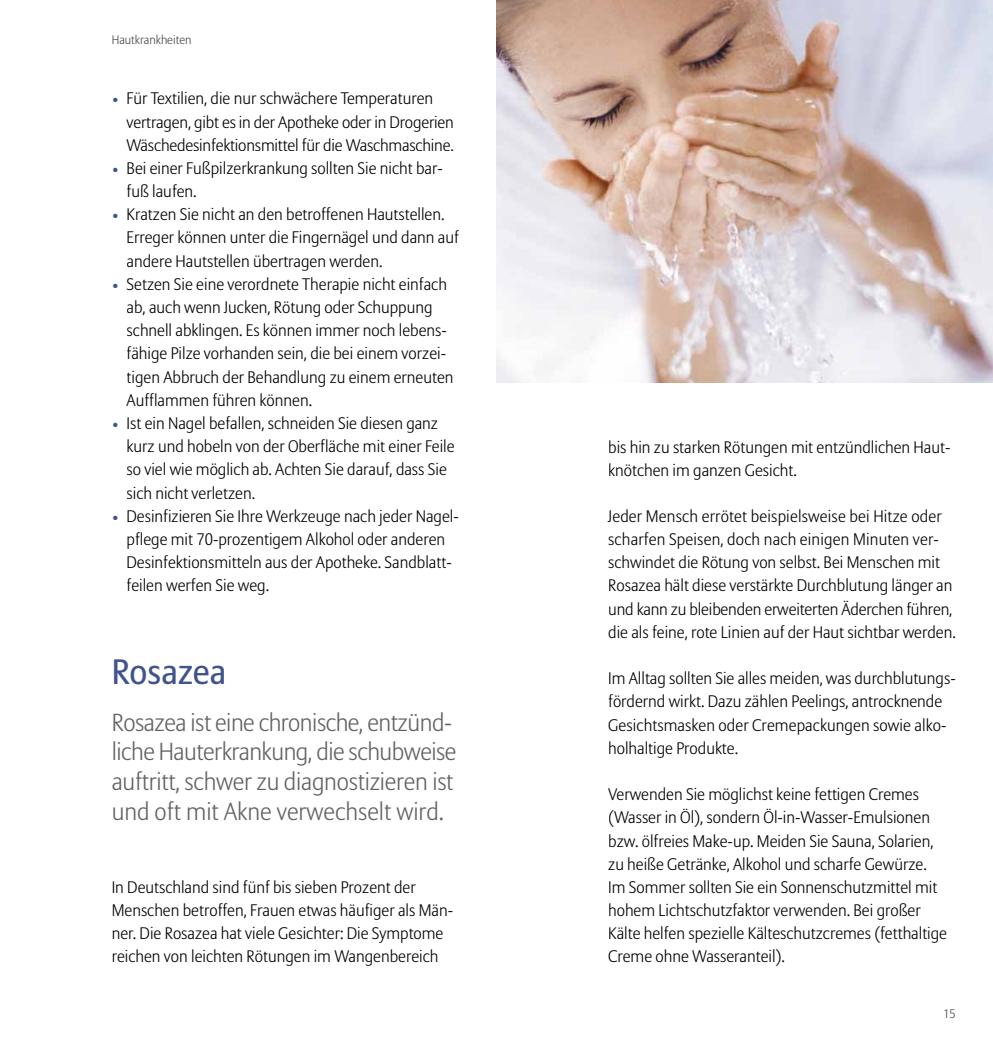
<style>
.page{position:relative;width:993px;height:1042px;background:#fff}
.page>*{position:absolute;margin:0;border:0;box-sizing:border-box;transform-origin:0 0}
.t1{font:35px "Allianz Sans";color:#40538d}
.t2{font:300 24.5px/29.8px "Allianz Sans";letter-spacing:-.02em;color:#636363}
.t3{font:300 16.62px/23.1px "Allianz Sans";color:#000}
.t4{font:300 12.25px "Allianz Sans";color:#484848}
.s1{font-size:14px;color:#40538d}
</style>
<div class="page">
<img style="left:496px;top:0;width:496px;height:383px">
<p class="t4" style="left:112px;top:32px;width:81px">Haut krankheiten</p>
<p class="t3" style="left:126px;top:88px;width:329px;text-indent:-15px"><span class="s1">•</span> Für Textilien, die nur schwächere Tempe raturen vertragen, gibt es in der Apotheke oder in Drogerien<br>Wäschedesinfektions mittel für die Waschmaschine.</p>
<p class="t3" style="left:126px;top:157px;width:317px;text-indent:-15px"><span class="s1">•</span> Bei einer Fußpilzerkrankung sollten Sie nicht bar&shy;fuß laufen.</p>
<p class="t3" style="left:126px;top:204px;width:334px;text-indent:-15px"><span class="s1">•</span> Kratzen Sie nicht an den betroffenen Hautstellen.<br>Erreger können unter die Fingernägel und dann auf andere Hautstellen übertragen werden.</p>
<p class="t3" style="left:126px;top:273px;width:328px;text-indent:-15px"><span class="s1">•</span> Setzen Sie eine verordnete Therapie nicht einfach ab, auch wenn Jucken, Rötung oder Schuppung schnell ab klingen. Es können immer noch lebens&shy;fähige Pilze vorhanden sein, die bei einem vorzei&shy;tigen Abbruch der Be handlung zu einem erneuten Aufflammen führen können.</p>
<p class="t3" style="left:126px;top:412px;width:329px;text-indent:-15px"><span class="s1">•</span> Ist ein Nagel befallen, schneiden Sie diesen ganz kurz und hobeln von der Oberfläche mit einer Feile so viel wie möglich ab. Achten Sie darauf, dass Sie sich nicht verletzen.</p>
<p class="t3" style="left:126px;top:505px;width:333px;text-indent:-15px"><span class="s1">•</span> Desinfizieren Sie Ihre Werkzeuge nach jeder Nagel&shy;pflege mit 70-prozentigem Alkohol oder anderen Desinfektions mitteln aus der Apotheke. Sandblatt&shy;feilen werfen Sie weg.</p>
<h1 class="t1" style="left:112px;top:651px;width:116px">Rosazea</h1>
<h2 class="t2" style="left:112px;top:708px;width:346px">Rosazea ist eine chronische, entzünd&shy;liche Hauterkrankung, die schubweise auftritt, schwer zu diagnostizieren ist und oft mit Akne verwechselt wird.</h2>
<p class="t3" style="left:112px;top:876px;width:343px">In Deutschland sind fünf bis sieben Prozent der Menschen betroffen, Frauen etwas häufiger als Män&shy;ner. Die Rosazea hat viele Gesichter: Die Symptome reichen von leichten Rötungen im Wangen bereich</p>
<p class="t3" style="left:608px;top:436px;width:343px">bis hin zu starken Rötungen mit entzündlichen Haut&shy;knötchen im ganzen Gesicht.</p>
<p class="t3" style="left:608px;top:505px;width:349px">Jeder Mensch errötet beispielsweise bei Hitze oder scharfen Speisen, doch nach einigen Minuten ver&shy;schwindet die Rötung von selbst. Bei Menschen mit Rosazea hält diese verstärkte Durchblutung länger an und kann zu bleibenden erweiterten Äderchen führen, die als feine, rote Linien auf der Haut sichtbar werden.</p>
<p class="t3" style="left:608px;top:667px;width:349px">Im Alltag sollten Sie alles meiden, was durchblutungs&shy;fördernd wirkt. Dazu zählen Peelings, antrocknende Ge sichts masken oder Cremepackungen sowie alko&shy;holhaltige Produkte.</p>
<p class="t3" style="left:608px;top:783px;width:340px">Verwenden Sie möglichst keine fettigen Cremes (Wasser in Öl), sondern Öl-in-Wasser-Emulsionen bzw. ölfreies Make-up. Meiden Sie Sauna, Solarien, zu heiße Getränke, Alko hol und scharfe Gewürze.<br>Im Sommer sollten Sie ein Sonnenschutzmittel mit hohem Lichtschutzfaktor verwenden. Bei großer Kälte helfen spezielle Kälteschutzcremes (fetthaltige Creme ohne Wasseranteil).</p>
<p class="t4" style="left:943px;top:1006px;width:14px">15</p>
</div>
